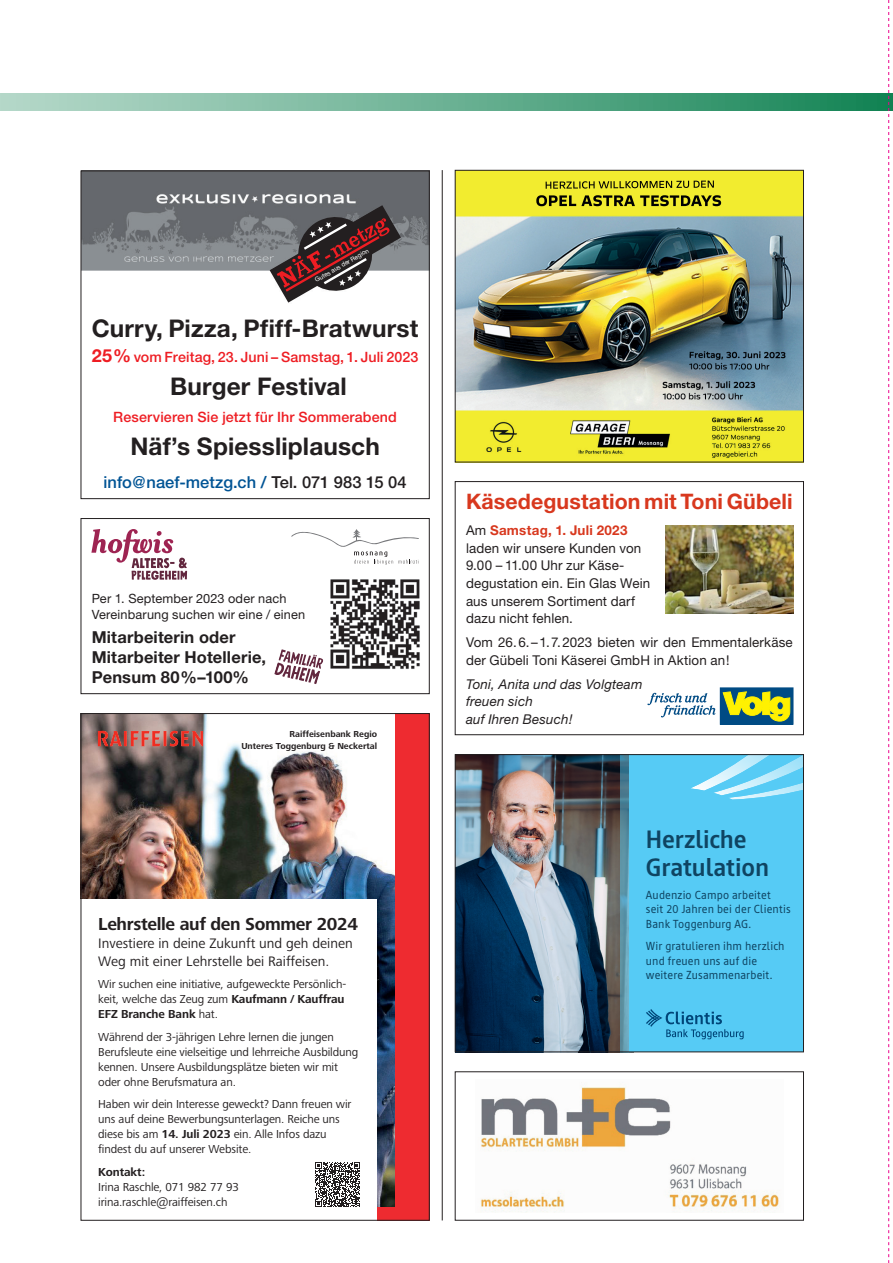
<style>
.page{position:relative;width:893px;height:1263px;background:#fff}
.page>*{position:absolute;margin:0;border:0;box-sizing:border-box;transform-origin:0 0}
.t1{font:700 25.5px/28.5px "Cast";color:#0f4462}
.t2{font:700 24.3px "Helvetica Neue";letter-spacing:.005em;color:#231f20}
.t3{font:700 21.3px "Helvetica Neue";letter-spacing:.005em;color:#d8381e}
.t4{font:700 18px "Frutiger Next LTW1 G";letter-spacing:-.02em;color:#231f20}
.t5{font:700 16.5px/20px "Helvetica Neue LT Std";letter-spacing:.01em;color:#231f20}
.t6{font:500 16.5px "Helvetica Neue";color:#005495}
.t7{font:500 14.25px "Helvetica Neue";letter-spacing:.01em;color:#ee1d23}
.t8{font:14.25px/18px "Frutiger Next LTW1 G";color:#231f20}
.t9{font:13.5px/17.5px "Helvetica Neue";letter-spacing:.01em;color:#231f20}
.t10{font:italic 13.5px/17.5px "Helvetica Neue";letter-spacing:.015em;color:#231f20}
.t11{font:12.75px/15.8px "Helvetica Neue LT Std";letter-spacing:.01em;color:#231f20}
.t12{font:12px/15px "Frutiger Next LTW1 G";letter-spacing:-.01em;color:#231f20}
.t13{font:700 12px "Frutiger Next LTW1 G";letter-spacing:-.01em;color:#231f20}
.t14{font:11.85px/14.2px "Cast";letter-spacing:.015em;color:#0f4462}
.t15{font:700 9px/12px "Frutiger Next LTW1 G";color:#231f20;text-align:right}
.t16{font:6.3px "Helvetica Neue";color:#fff}
.s1{font-weight:700;font-size:18px}
.s2{color:#231f20}
.s3{font-weight:700}
.s4{font-weight:700;color:#d8381e}
</style>
<div class="page">
<div style="left:0;top:94px;width:893px;height:17px;background:linear-gradient(to right,#bbdbcd,#168556)"></div>
<hr style="left:442px;top:170px;width:1px;height:1050px;background:#231f20">
<img style="left:457px;top:172px;width:345px;height:288px">
<div style="left:455px;top:170px;width:349px;height:292px;border:1px solid #231f20"></div>
<img style="left:457px;top:756px;width:164px;height:294px">
<div style="left:629px;top:754px;width:175px;height:298px;background:#56cbf5"></div>
<svg style="left:621px;top:756px;width:8px;height:294px"></svg>
<svg style="left:646px;top:1009px;width:98px;height:30px"></svg>
<svg style="left:691px;top:756px;width:111px;height:43px"></svg>
<div style="left:455px;top:754px;width:349px;height:298px;border:1px solid #231f20"></div>
<img style="left:481px;top:1086px;width:299px;height:126px">
<div style="left:455px;top:481px;width:349px;height:254px;border:1px solid #231f20"></div>
<svg style="left:722px;top:690px;width:69px;height:32px"></svg>
<div style="left:720px;top:688px;width:73px;height:36px;border:1px solid #004b84"></div>
<svg style="left:723px;top:692px;width:67px;height:29px"></svg>
<svg style="left:647px;top:693px;width:68px;height:24px"></svg>
<img style="left:665px;top:526px;width:128px;height:87px">
<img style="left:81px;top:170px;width:348px;height:101px">
<svg style="left:270px;top:205px;width:131px;height:98px"></svg>
<div style="left:81px;top:171px;width:348px;height:328px;border:1px solid #231f20"></div>
<div style="left:81px;top:518px;width:348px;height:176px;border:1px solid #231f20"></div>
<svg style="left:291px;top:529px;width:128px;height:36px"></svg>
<svg style="left:91px;top:529px;width:96px;height:51px"></svg>
<img style="left:330px;top:579px;width:90px;height:90px">
<svg style="left:274px;top:649px;width:50px;height:35px"></svg>
<div style="left:81px;top:713px;width:348px;height:507px;background:#ee2b30"></div>
<img style="left:83px;top:715px;width:312px;height:491px">
<div style="left:81px;top:899px;width:296px;height:321px;background:#fff"></div>
<svg style="left:315px;top:1162px;width:45px;height:45px"></svg>
<svg style="left:98px;top:731px;width:105px;height:15px"></svg>
<svg style="left:888px;top:0;width:5px;height:1263px"></svg>
<p class="t16" style="left:313px;top:276px;width:63px;rotate:-30deg">Gutes aus der Region</p>
<h2 class="t2" style="left:92px;top:313px;width:328px">Curry, Pizza, Pfiff-Bratwurst</h2>
<p class="t7" style="left:92px;top:348px;width:328px"><span class="s1">25%</span> vom Freitag, 23. Juni – Samstag, 1. Juli 2023</p>
<h2 class="t2" style="left:170px;top:371px;width:178px">Burger Festival</h2>
<p class="t7" style="left:113px;top:408px;width:285px">Reservieren Sie jetzt für Ihr Sommerabend</p>
<h2 class="t2" style="left:130px;top:431px;width:251px">Näf’s Spiessliplausch</h2>
<h3 class="t6" style="left:104px;top:472px;width:305px">info@naef-metzg.ch / <span class="s2">Tel. 071 983 15 04</span></h3>
<p class="t11" style="left:92px;top:591px;width:215px">Per 1. September 2023 oder nach<br>Vereinbarung suchen wir eine / einen</p>
<h3 class="t5" style="left:92px;top:627px;width:176px">Mitarbeiterin oder<br>Mitarbeiter Hotellerie,<br>Pensum 80%–100%</h3>
<p class="t15" style="left:241px;top:728px;width:137px">Raiffeisenbank Regio<br>Unteres Toggenburg &amp; Neckertal</p>
<h3 class="t4" style="left:98px;top:913px;width:261px">Lehrstelle auf den Sommer 2024</h3>
<p class="t8" style="left:98px;top:934px;width:256px">Investiere in deine Zukunft und geh deinen<br>Weg mit einer Lehrstelle bei Raiffeisen.</p>
<p class="t12" style="left:98px;top:977px;width:249px">Wir suchen eine initiative, aufgeweckte Persönlich&shy;keit, welche das Zeug zum <span class="s3">Kaufmann / Kauffrau<br>EFZ Branche Bank</span> hat.</p>
<p class="t12" style="left:98px;top:1030px;width:262px">Während der 3-jährigen Lehre lernen die jungen Berufsleute eine vielseitige und lehrreiche Ausbildung kennen. Unsere Ausbildungsplätze bieten wir mit oder ohne Berufsmatura an.</p>
<p class="t12" style="left:98px;top:1097px;width:255px">Haben wir dein Interesse geweckt? Dann freuen wir uns auf deine Bewerbungsunterlagen. Reiche uns diese bis am <span class="s3">14. Juli 2023</span> ein. Alle Infos dazu findest du auf unserer Website.</p>
<p class="t13" style="left:98px;top:1165px;width:48px">Kontakt:</p>
<p class="t12" style="left:98px;top:1180px;width:142px">Irina Raschle, 071 982 77 93 irina.raschle@raiffeisen.ch</p>
<h3 class="t3" style="left:466px;top:488px;width:328px">Käsedegustation mit Toni Gübeli</h3>
<p class="t9" style="left:466px;top:521px;width:186px">Am <span class="s4">Samstag, 1. Juli 2023 </span>laden wir unsere Kunden von<br>9.00 – 11.00 Uhr zur Käse&shy;degustation ein. Ein Glas Wein aus unserem Sortiment darf dazu nicht fehlen.</p>
<p class="t9" style="left:466px;top:633px;width:328px">Vom 26.6.–1.7.2023 bieten wir den Emmentalerkäse der Gübeli Toni Käserei GmbH in Aktion an!</p>
<p class="t10" style="left:466px;top:675px;width:178px">Toni, Anita und das Volgteam freuen sich<br>auf Ihren Besuch!</p>
<h1 class="t1" style="left:646px;top:824px;width:125px">Herzliche<br>Gratulation</h1>
<p class="t14" style="left:646px;top:888px;width:146px">Audenzio Campo arbeitet seit 20 Jahren bei der Clientis<br>Bank Toggenburg AG.</p>
<p class="t14" style="left:646px;top:939px;width:140px">Wir gratulieren ihm herzlich und freuen uns auf die weitere Zusammenarbeit.</p>
</div>
